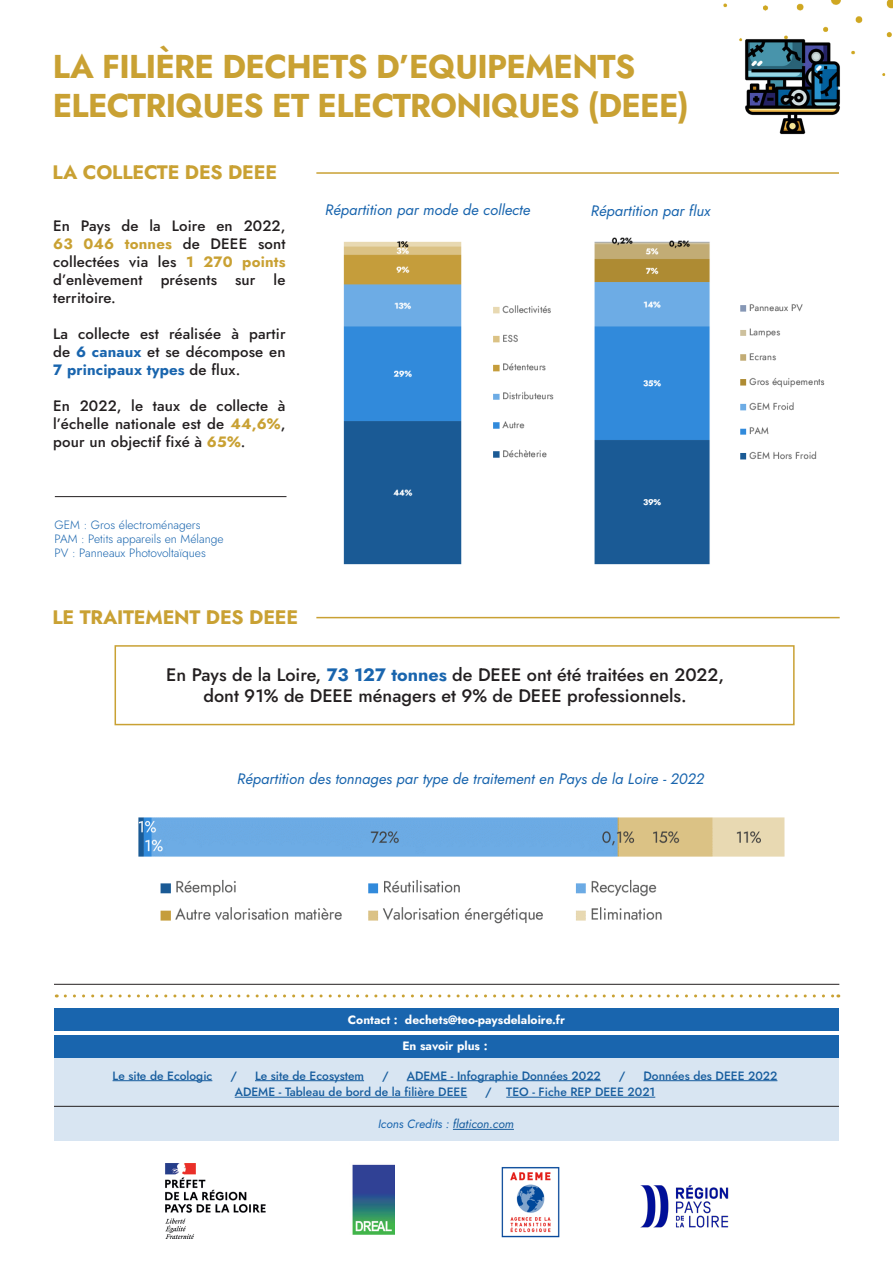
<style>
.page{position:relative;width:893px;height:1263px;background:#fff}
.page>*{position:absolute;margin:0;border:0;box-sizing:border-box;transform-origin:0 0}
.t1{font:33px/39px "Jost";letter-spacing:-.02em;color:#c9a133}
.t2{font:19.5px "Jost";letter-spacing:-.01em;color:#c9a133}
.t3{font:500 18px "Jost";color:#231f20}
.t4{font:500 15px/18px "Jost";letter-spacing:.01em;color:#231f20;text-align:justify}
.t5{font:italic 15px "Jost";color:#1965ae}
.t6{font:500 12px "Jost";color:#175d9e}
.t7{font:12px "Jost";color:#1965ae}
.t8{font:12px "Jost";color:#fff}
.t9{font:italic 12px "Jost";color:#1965ae}
.s1{font-weight:400;color:#c9a133}
.s2{font-weight:400;color:#1965ae}
.s3{color:#175d9e}
</style>
<div class="page">
<div style="left:54px;top:1057px;width:785px;height:83px;background:#d8e5f2"></div>
<div style="left:54px;top:1009px;width:785px;height:22px;background:#1965ae"></div>
<div style="left:54px;top:1035px;width:784px;height:22px;background:#1965ae"></div>
<hr style="left:316px;top:172px;width:523px;height:2px;background:#c9a133">
<hr style="left:316px;top:617px;width:524px;height:1px;background:#c9a133">
<hr style="left:113px;top:1080px;width:99px;height:1px;background:#175d9e">
<hr style="left:255px;top:1080px;width:109px;height:1px;background:#175d9e">
<hr style="left:407px;top:1080px;width:194px;height:1px;background:#175d9e">
<hr style="left:643px;top:1080px;width:134px;height:1px;background:#175d9e">
<hr style="left:235px;top:1097px;width:232px;height:1px;background:#175d9e">
<hr style="left:506px;top:1097px;width:149px;height:1px;background:#175d9e">
<hr style="left:453px;top:1129px;width:61px;height:1px;background:#175d9e">
<hr style="left:54px;top:984px;width:785px;height:1px;background:#231f20">
<hr style="left:54px;top:1106px;width:785px;height:1px;background:#231f20">
<svg style="left:65px;top:994px;width:774px;height:3px"></svg>
<img style="left:640px;top:1185px;width:89px;height:43px">
<img style="left:501px;top:1167px;width:59px;height:71px">
<img style="left:165px;top:1163px;width:101px;height:75px">
<img style="left:352px;top:1164px;width:43px;height:70px">
<img style="left:343px;top:237px;width:482px;height:328px">
<img style="left:723px;top:0;width:170px;height:76px">
<hr style="left:55px;top:496px;width:231px;height:1px;background:#231f20">
<img style="left:743px;top:37px;width:100px;height:98px">
<div style="left:115px;top:645px;width:680px;height:80px;border:2px solid #c9a133"></div>
<img style="left:138px;top:817px;width:647px;height:107px">
<p class="t1" style="left:53px;top:47px;width:638px">LA FILIÈRE DECHETS D’EQUIPEMENTS<br>ELECTRIQUES ET ELECTRONIQUES (DEEE)</p>
<p class="t2" style="left:53px;top:159px;width:226px">LA COLLECTE DES DEEE</p>
<p class="t4" style="left:53px;top:217px;width:234px">En Pays de la Loire en 2022, <span class="s1">63 046 tonnes</span> de DEEE sont collectées via les <span class="s1">1 270 points </span>d’enlèvement présents sur le territoire.</p>
<p class="t4" style="left:53px;top:325px;width:234px">La collecte est réalisée à partir de <span class="s2">6 canaux</span> et se décompose en <span class="s2">7 principaux types</span> de flux.</p>
<p class="t4" style="left:53px;top:397px;width:234px">En 2022, le taux de collecte à l’échelle nationale est de <span class="s1">44,6%</span>, pour un objectif fixé à <span class="s1">65%</span>.</p>
<p class="t7" style="left:55px;top:516px;width:147px">GEM : Gros électroménagers</p>
<p class="t7" style="left:55px;top:531px;width:170px">PAM : Petits appareils en Mélange</p>
<p class="t7" style="left:55px;top:545px;width:153px">PV : Panneaux Photovoltaïques</p>
<p class="t2" style="left:53px;top:604px;width:247px">LE TRAITEMENT DES DEEE</p>
<p class="t5" style="left:325px;top:200px;width:206px">Répartition par mode de collecte</p>
<p class="t5" style="left:591px;top:201px;width:121px">Répartition par flux</p>
<p class="t3" style="left:166px;top:662px;width:559px">En Pays de la Loire, <span class="s2">73 127 tonnes</span> de DEEE ont été traitées en 2022,</p>
<p class="t3" style="left:203px;top:684px;width:485px">dont 91% de DEEE ménagers et 9% de DEEE professionnels.</p>
<p class="t5" style="left:237px;top:769px;width:468px">Répartition des tonnages par type de traitement en Pays de la Loire - 2022</p>
<p class="t8" style="left:348px;top:1011px;width:219px">Contact : dechets@teo-paysdelaloire.fr</p>
<p class="t8" style="left:402px;top:1037px;width:87px">En savoir plus :</p>
<p class="t6" style="left:113px;top:1067px;width:101px">Le site de Ecologic</p>
<p class="t6" style="left:230px;top:1067px;width:8px">/</p>
<p class="t6" style="left:255px;top:1067px;width:111px">Le site de Ecosystem</p>
<p class="t6" style="left:382px;top:1067px;width:8px">/</p>
<p class="t6" style="left:407px;top:1067px;width:196px">ADEME - Infographie Données 2022</p>
<p class="t6" style="left:619px;top:1067px;width:8px">/</p>
<p class="t6" style="left:643px;top:1067px;width:135px">Données des DEEE 2022</p>
<p class="t6" style="left:235px;top:1083px;width:234px">ADEME - Tableau de bord de la filière DEEE</p>
<p class="t6" style="left:485px;top:1083px;width:171px">/ TEO - Fiche REP DEEE 2021</p>
<p class="t9" style="left:378px;top:1116px;width:137px">Icons Credits : <span class="s3">flaticon.com</span></p>
</div>
